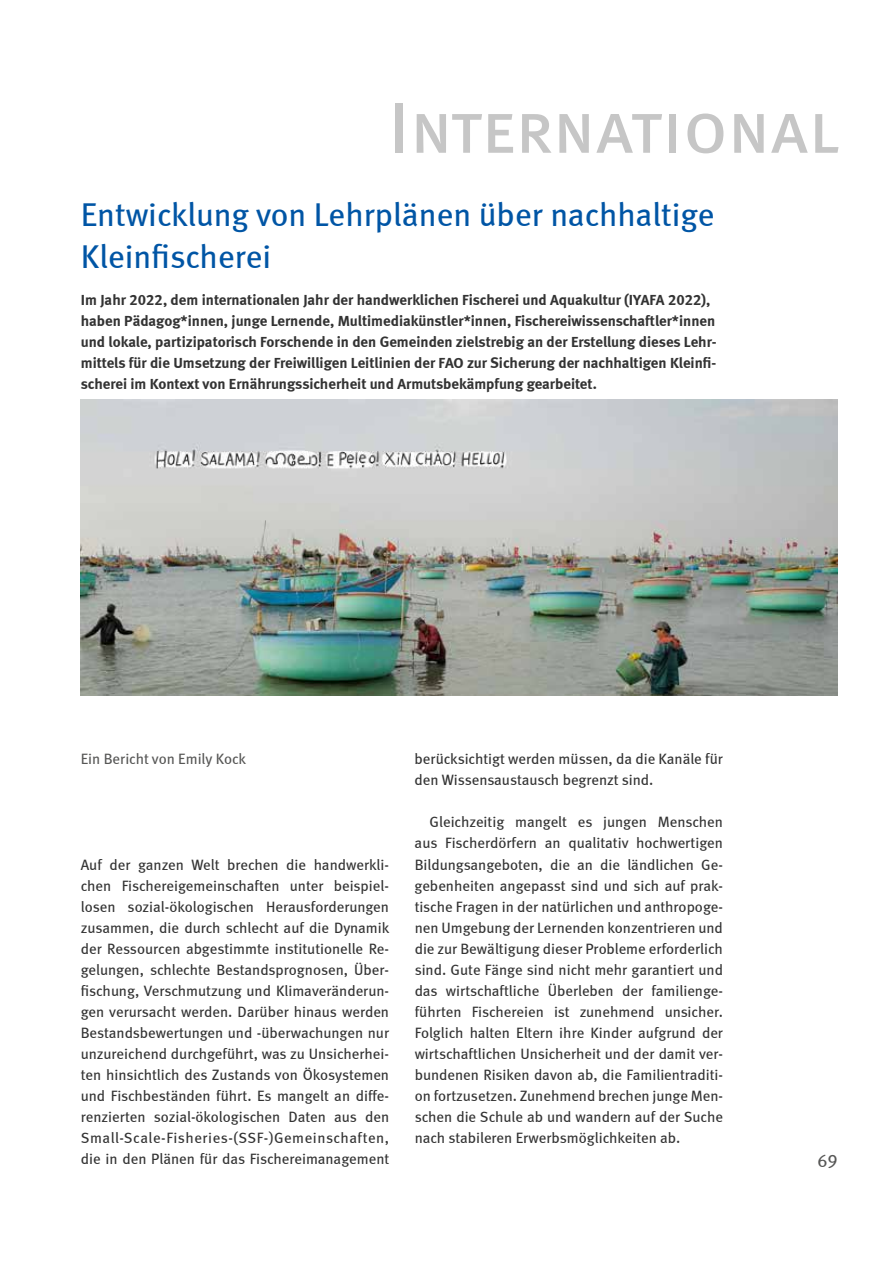
<style>
.page{position:relative;width:893px;height:1263px;background:#fff}
.page>*{position:absolute;margin:0;border:0;box-sizing:border-box;transform-origin:0 0}
.t1{font:72px "Meta Book LF Caps";letter-spacing:-.005em;color:#c6c6c6}
.t2{font:33px/42px "Meta Book LF";color:#0055a5}
.t3{font:18px "Meta Book LF";color:#575756}
.t4{font:15px/21px "Meta Book LF";color:#333;text-align:justify}
.t5{font:15px/21px "Meta Bold LF";color:#333}
.t6{font:15px "Meta Book LF";color:#575756}
</style>
<div class="page">
<img style="left:81px;top:400px;width:757px;height:295px">
<h1 class="t1" style="left:389px;top:85px;width:451px">International</h1>
<h2 class="t2" style="left:81px;top:193px;width:635px">Entwicklung von Lehrplänen über nachhaltige<br>Klein-fi-sche-rei</h2>
<p class="t5" style="left:81px;top:289px;width:637px">Im Jahr 2022, dem internationalen Jahr der handwerklichen Fischerei und Aquakultur (IYAFA 2022), haben Pädagog*innen, junge Lernende, Multimediakünstler*innen, Fischereiwissenschaftler*innen und lokale, partizipatorisch Forschende in den Gemeinden zielstrebig an der Erstellung dieses Lehr&shy;mittels für die Umsetzung der Freiwilligen Leitlinien der FAO zur Sicherung der nachhaltigen Kleinfi&shy;scherei im Kontext von Ernährungssicherheit und Armutsbekämpfung gearbeitet.</p>
<p class="t6" style="left:81px;top:750px;width:167px">Ein Bericht von Emily Kock</p>
<p class="t4" style="left:81px;top:853px;width:310px">Auf der ganzen Welt brechen die handwerkli&shy;chen Fischereigemeinschaften unter beispiel&shy;losen sozial-ökologischen Herausforderungen zusammen, die durch schlecht auf die Dynamik der Ressourcen abgestimmte institutionelle Re&shy;gelungen, schlechte Bestandsprognosen, Über&shy;fischung, Verschmutzung und Klimaveränderun&shy;gen verursacht werden. Darüber hinaus werden Bestandsbewertungen und -überwachungen nur unzureichend durchgeführt, was zu Unsicherhei&shy;ten hinsichtlich des Zustands von Ökosystemen und Fischbeständen führt. Es mangelt an diffe&shy;renzierten sozial-ökologischen Daten aus den Small-Scale-Fisheries-(SSF-)Gemeinschaften, die in den Plänen für das Fischereimanagement</p>
<p class="t4" style="left:415px;top:748px;width:310px">berücksichtigt werden müssen, da die Kanäle für den Wissensaustausch begrenzt sind.</p>
<p class="t4" style="left:415px;top:811px;width:310px;text-indent:15px">Gleichzeitig mangelt es jungen Menschen aus Fischerdörfern an qualitativ hochwertigen Bildungsangeboten, die an die ländlichen Ge&shy;gebenheiten angepasst sind und sich auf prak&shy;tische Fragen in der natürlichen und anthropoge&shy;nen Umgebung der Lernenden konzentrieren und die zur Bewältigung dieser Probleme erforderlich sind. Gute Fänge sind nicht mehr garantiert und das wirtschaftliche Überleben der familienge&shy;führten Fischereien ist zunehmend unsicher.<br>Folglich halten Eltern ihre Kinder aufgrund der wirtschaftlichen Unsicherheit und der damit ver&shy;bundenen Risiken davon ab, die Familientraditi&shy;on fortzusetzen. Zunehmend brechen junge Men&shy;schen die Schule ab und wandern auf der Suche nach stabileren Erwerbsmöglichkeiten ab.</p>
<p class="t3" style="left:817px;top:1150px;width:22px">69</p>
</div>
